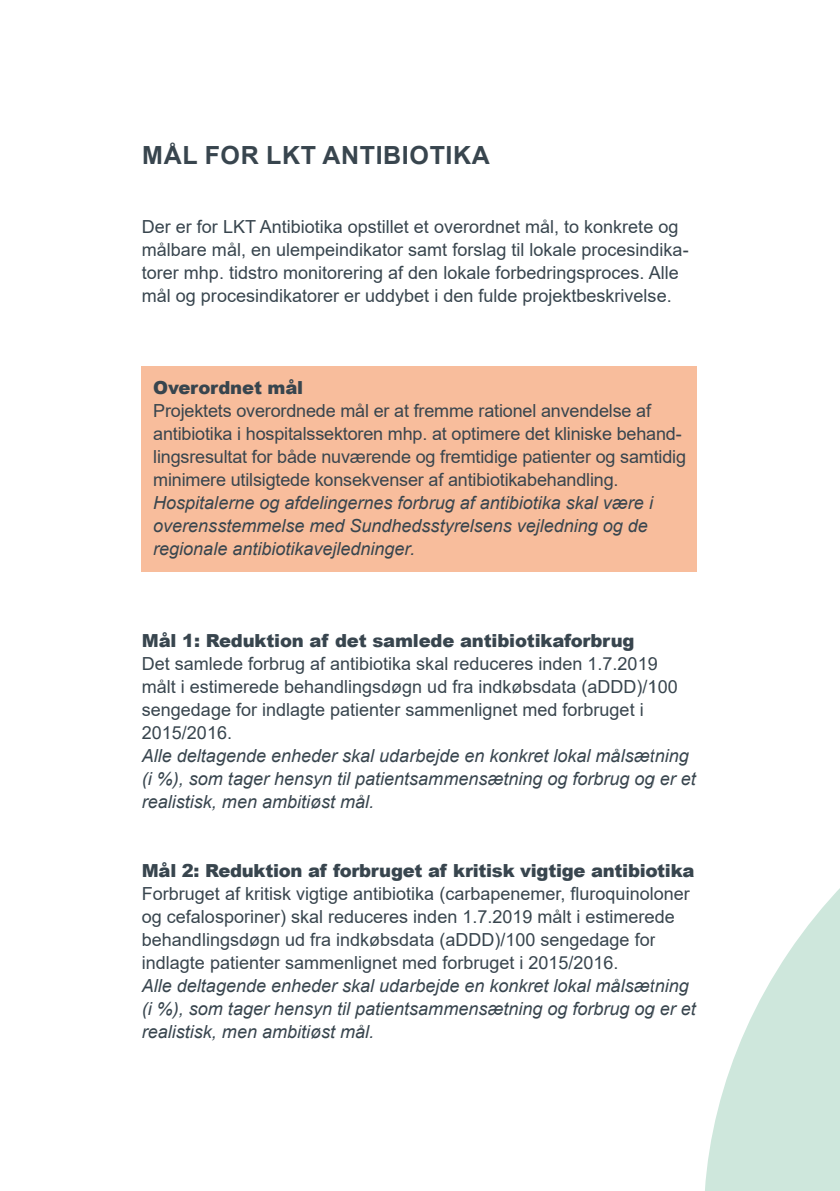
<style>
.page{position:relative;width:840px;height:1191px;background:#fff}
.page>*{position:absolute;margin:0;border:0;box-sizing:border-box;transform-origin:0 0}
.t1{font:700 25px "Arial";letter-spacing:.025em;color:#38454e}
.t2{font:18px/23px "Arial";color:#38454e}
.t3{font:italic 18px/23px "Arial";color:#38454e}
.t4{font:900 18px "Arial";letter-spacing:-.01em;color:#38454e}
</style>
<div class="page">
<div style="left:142px;top:366px;width:554px;height:205px;background:#f8bd9c"></div>
<svg style="left:705px;top:889px;width:134px;height:302px;fill:#cee7dc"></svg>
<h1 class="t1" style="left:142px;top:137px;width:349px">MÅL FOR LKT ANTIBIOTIKA</h1>
<p class="t2" style="left:142px;top:215px;width:548px">Der er for LKT Antibiotika opstillet et overordnet mål, to konkrete og målbare mål, en ulempeindikator samt forslag til lokale procesindika&shy;torer mhp. tidstro monitorering af den lokale forbedringsproces. Alle mål og procesindikatorer er uddybet i den fulde projektbeskrivelse.</p>
<p class="t4" style="left:153px;top:374px;width:151px">Overordnet mål</p>
<p class="t2" style="left:153px;top:399px;width:534px">Projektets overordnede mål er at fremme rationel anvendelse af antibiotika i hospitalssektoren mhp. at optimere det kliniske behand&shy;lingsresultat for både nuværende og fremtidige patienter og samtidig minimere utilsigtede konsekvenser af antibiotikabehandling.</p>
<p class="t3" style="left:153px;top:491px;width:501px">Hospitalerne og afdelingernes forbrug af antibiotika skal være i overensstemmelse med Sundhedsstyrelsens vejledning og de regionale antibiotikavejledninger.</p>
<p class="t4" style="left:142px;top:627px;width:494px">Mål 1: Reduktion af det samlede antibiotikaforbrug</p>
<p class="t2" style="left:142px;top:652px;width:537px">Det samlede forbrug af antibiotika skal reduceres inden 1.7.2019 målt i estimerede behandlingsdøgn ud fra indkøbsdata (aDDD)/100 sengedage for indlagte patienter sammenlignet med forbruget i 2015/2016.</p>
<p class="t3" style="left:142px;top:744px;width:555px">Alle deltagende enheder skal udarbejde en konkret lokal målsætning (i %), som tager hensyn til patientsammensætning og forbrug og er et realistisk, men ambitiøst mål.</p>
<p class="t4" style="left:142px;top:857px;width:553px">Mål 2: Reduktion af forbruget af kritisk vigtige antibiotika</p>
<p class="t2" style="left:142px;top:882px;width:549px">Forbruget af kritisk vigtige antibiotika (carbapenemer, fluroquinoloner og cefalosporiner) skal reduceres inden 1.7.2019 målt i estimerede behandlingsdøgn ud fra indkøbsdata (aDDD)/100 sengedage for indlagte patienter sammenlignet med forbruget i 2015/2016.</p>
<p class="t3" style="left:142px;top:974px;width:555px">Alle deltagende enheder skal udarbejde en konkret lokal målsætning (i %), som tager hensyn til patientsammensætning og forbrug og er et realistisk, men ambitiøst mål.</p>
</div>
